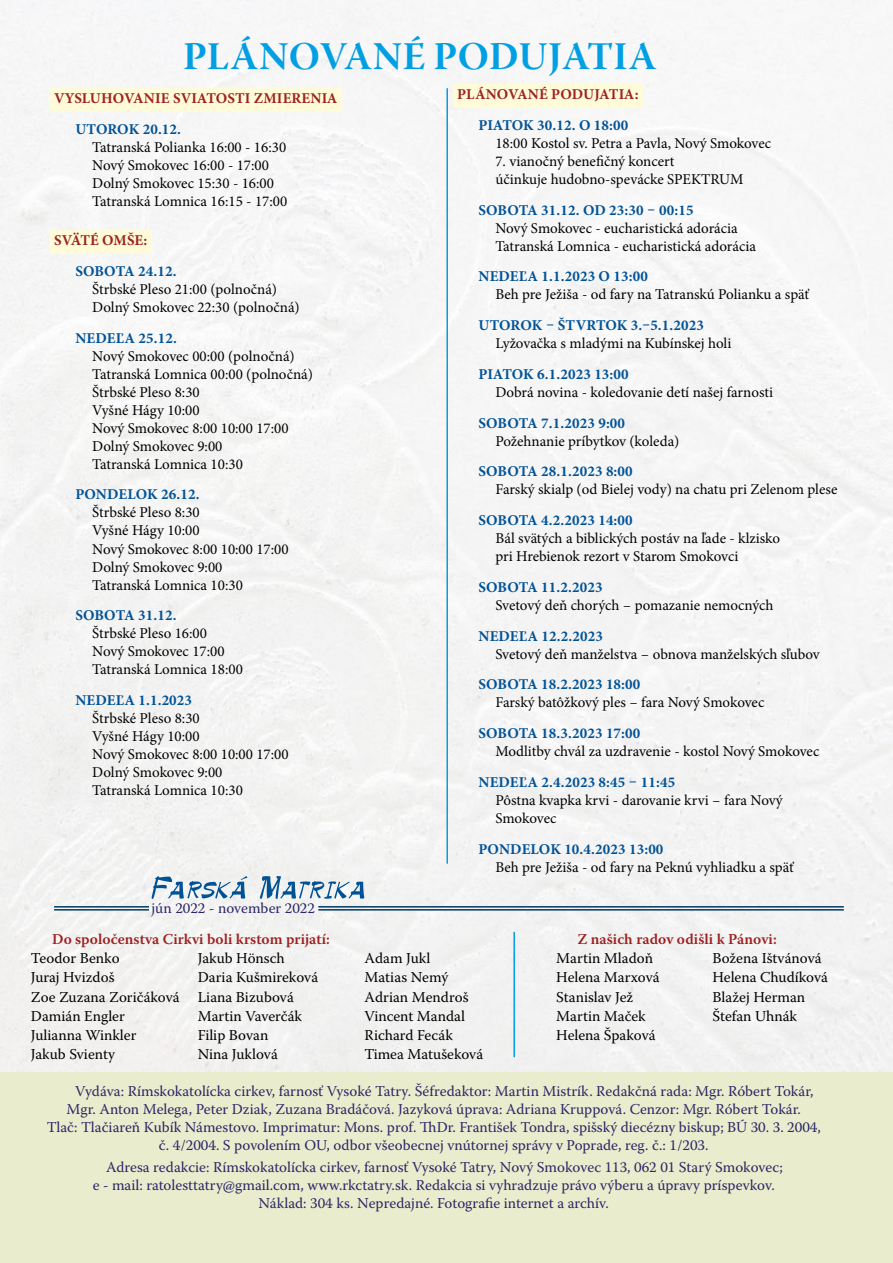
<style>
.page{position:relative;width:893px;height:1263px;background:#fff}
.page>*{position:absolute;margin:0;border:0;box-sizing:border-box;transform-origin:0 0}
.t1{font:39px "Warnock Pro Bold Subh";letter-spacing:.015em;color:#009fe3}
.t2{font:15px/18px "Minion Pro";letter-spacing:-.005em;color:#000}
.t3{font:15px "Warnock Pro";color:#2c2666}
.t4{font:700 15px "Minion Pro";letter-spacing:.01em;color:#005297}
.t5{font:15px/19.2px "Warnock Pro";color:#000}
.t6{font:600 15px "Warnock Pro";color:#9d211f}
.t7{font:700 15px "Minion Pro";letter-spacing:.01em;color:#9d211f}
</style>
<div class="page">
<div style="left:0;top:0;width:893px;height:1072px;background:#f5f5f4"></div>
<hr style="left:318px;top:906px;width:526px;height:1px;background:#003964">
<hr style="left:318px;top:909px;width:526px;height:1px;background:#003964">
<hr style="left:54px;top:906px;width:95px;height:1px;background:#003964">
<hr style="left:54px;top:909px;width:95px;height:1px;background:#003964">
<svg style="left:152px;top:876px;width:212px;height:23px"></svg>
<div style="left:50px;top:88px;width:292px;height:24px;background:#fffbd8"></div>
<div style="left:50px;top:230px;width:102px;height:24px;background:#fffbd8"></div>
<div style="left:0;top:1072px;width:893px;height:191px;background:#e9eccd"></div>
<div style="left:453px;top:84px;width:190px;height:23px;background:#fffbd8"></div>
<hr style="left:446px;top:88px;width:2px;height:776px;background:#009fe3">
<hr style="left:513px;top:932px;width:2px;height:125px;background:#009fe3">
<h1 class="t1" style="left:183px;top:33px;width:475px">PLÁNOVANÉ PODUJATIA</h1>
<p class="t7" style="left:54px;top:88px;width:285px">VYSLUHOVANIE SVIATOSTI ZMIERENIA</p>
<p class="t4" style="left:75px;top:119px;width:107px">UTOROK 20.12.</p>
<p class="t2" style="left:92px;top:138px;width:196px">Tatranská Polianka 16:00 - 16:30<br>Nový Smokovec 16:00 - 17:00<br>Dolný Smokovec 15:30 - 16:00<br>Tatranská Lomnica 16:15 - 17:00</p>
<p class="t7" style="left:54px;top:230px;width:95px">SVÄTÉ OMŠE:</p>
<p class="t4" style="left:75px;top:261px;width:103px">SOBOTA 24.12.</p>
<p class="t2" style="left:92px;top:280px;width:209px">Štrbské Pleso 21:00 (polnočná)<br>Dolný Smokovec 22:30 (polnočná)</p>
<p class="t4" style="left:75px;top:327px;width:103px">NEDEĽA 25.12.</p>
<p class="t2" style="left:92px;top:347px;width:222px">Nový Smokovec 00:00 (polnočná)<br>Tatranská Lomnica 00:00 (polnočná)<br>Štrbské Pleso 8:30<br>Vyšné Hágy 10:00<br>Nový Smokovec 8:00 10:00 17:00<br>Dolný Smokovec 9:00<br>Tatranská Lomnica 10:30</p>
<p class="t4" style="left:75px;top:484px;width:126px">PONDELOK 26.12.</p>
<p class="t2" style="left:92px;top:504px;width:198px">Štrbské Pleso 8:30<br>Vyšné Hágy 10:00<br>Nový Smokovec 8:00 10:00 17:00<br>Dolný Smokovec 9:00<br>Tatranská Lomnica 10:30</p>
<p class="t4" style="left:75px;top:605px;width:103px">SOBOTA 31.12.</p>
<p class="t2" style="left:92px;top:624px;width:152px">Štrbské Pleso 16:00<br>Nový Smokovec 17:00<br>Tatranská Lomnica 18:00</p>
<p class="t4" style="left:75px;top:690px;width:118px">NEDEĽA 1.1.2023</p>
<p class="t2" style="left:92px;top:709px;width:198px">Štrbské Pleso 8:30<br>Vyšné Hágy 10:00<br>Nový Smokovec 8:00 10:00 17:00<br>Dolný Smokovec 9:00<br>Tatranská Lomnica 10:30</p>
<p class="t3" style="left:152px;top:898px;width:165px">jún 2022 - november 2022</p>
<p class="t7" style="left:457px;top:84px;width:183px">PLÁNOVANÉ PODUJATIA:</p>
<p class="t4" style="left:478px;top:114px;width:151px">PIATOK 30.12. O 18:00</p>
<p class="t2" style="left:495px;top:134px;width:277px">18:00 Kostol sv. Petra a Pavla, Nový Smokovec</p>
<p class="t2" style="left:495px;top:152px;width:249px">7. vianočný benefičný koncert<br>účinkuje hudobno-spevácke SPEKTRUM</p>
<p class="t4" style="left:478px;top:199px;width:217px">SOBOTA 31.12. OD 23:30 – 00:15</p>
<p class="t2" style="left:495px;top:219px;width:262px">Nový Smokovec - eucharistická adorácia<br>Tatranská Lomnica - eucharistická adorácia</p>
<p class="t4" style="left:478px;top:266px;width:171px">NEDEĽA 1.1.2023 O 13:00</p>
<p class="t2" style="left:495px;top:286px;width:315px">Beh pre Ježiša - od fary na Tatranskú Polianku a späť</p>
<p class="t4" style="left:478px;top:315px;width:227px">UTOROK – ŠTVRTOK 3.–5.1.2023</p>
<p class="t2" style="left:495px;top:334px;width:238px">Lyžovačka s mladými na Kubínskej holi</p>
<p class="t4" style="left:478px;top:363px;width:152px">PIATOK 6.1.2023 13:00</p>
<p class="t2" style="left:495px;top:383px;width:279px">Dobrá novina - koledovanie detí našej farnosti</p>
<p class="t4" style="left:478px;top:412px;width:148px">SOBOTA 7.1.2023 9:00</p>
<p class="t2" style="left:495px;top:432px;width:186px">Požehnanie príbytkov (koleda)</p>
<p class="t4" style="left:478px;top:461px;width:156px">SOBOTA 28.1.2023 8:00</p>
<p class="t2" style="left:495px;top:481px;width:344px">Farský skialp (od Bielej vody) na chatu pri Zelenom plese</p>
<p class="t4" style="left:478px;top:510px;width:156px">SOBOTA 4.2.2023 14:00</p>
<p class="t2" style="left:495px;top:529px;width:286px">Bál svätých a biblických postáv na ľade - klzisko pri Hrebienok rezort v Starom Smokovci</p>
<p class="t4" style="left:478px;top:576px;width:126px">SOBOTA 11.2.2023</p>
<p class="t2" style="left:495px;top:596px;width:280px">Svetový deň chorých – pomazanie nemocných</p>
<p class="t4" style="left:478px;top:625px;width:126px">NEDEĽA 12.2.2023</p>
<p class="t2" style="left:495px;top:645px;width:326px">Svetový deň manželstva – obnova manželských sľubov</p>
<p class="t4" style="left:478px;top:674px;width:163px">SOBOTA 18.2.2023 18:00</p>
<p class="t2" style="left:495px;top:694px;width:271px">Farský batôžkový ples – fara Nový Smokovec</p>
<p class="t4" style="left:478px;top:723px;width:163px">SOBOTA 18.3.2023 17:00</p>
<p class="t2" style="left:495px;top:742px;width:325px">Modlitby chvál za uzdravenie - kostol Nový Smokovec</p>
<p class="t4" style="left:478px;top:771px;width:198px">NEDEĽA 2.4.2023 8:45 – 11:45</p>
<p class="t2" style="left:495px;top:791px;width:289px">Pôstna kvapka krvi - darovanie krvi – fara Nový<br>Smokovec</p>
<p class="t4" style="left:478px;top:838px;width:187px">PONDELOK 10.4.2023 13:00</p>
<p class="t2" style="left:495px;top:858px;width:300px">Beh pre Ježiša - od fary na Peknú vyhliadku a späť</p>
<p class="t6" style="left:52px;top:930px;width:279px">Do spoločenstva Cirkvi boli krstom prijatí:</p>
<p class="t5" style="left:31px;top:948px;width:150px">Teodor Benko<br>Juraj Hvizdoš<br>Zoe Zuzana Zoričáková<br>Damián Engler<br>Julianna Winkler<br>Jakub Svienty</p>
<p class="t5" style="left:198px;top:948px;width:122px">Jakub Hönsch<br>Daria Kušmireková<br>Liana Bizubová<br>Martin Vaverčák<br>Filip Bovan<br>Nina Juklová</p>
<p class="t5" style="left:365px;top:948px;width:120px">Adam Jukl<br>Matias Nemý<br>Adrian Mendroš<br>Vincent Mandal<br>Richard Fecák<br>Timea Matušeková</p>
<p class="t6" style="left:577px;top:930px;width:201px">Z našich radov odišli k Pánovi:</p>
<p class="t5" style="left:556px;top:948px;width:105px">Martin Mladoň<br>Helena Marxová<br>Stanislav Jež<br>Martin Maček<br>Helena Špaková</p>
<p class="t5" style="left:712px;top:948px;width:117px">Božena Ištvánová<br>Helena Chudíková<br>Blažej Herman<br>Štefan Uhnák</p>
<p class="t3" style="left:75px;top:1082px;width:740px">Vydáva: Rímskokatolícka cirkev, farnosť Vysoké Tatry. Šéfredaktor: Martin Mistrík. Redakčná rada: Mgr. Róbert Tokár,</p>
<p class="t3" style="left:67px;top:1100px;width:736px">Mgr. Anton Melega, Peter Dziak, Zuzana Bradáčová. Jazyková úprava: Adriana Kruppová. Cenzor: Mgr. Róbert Tokár.</p>
<p class="t3" style="left:47px;top:1118px;width:776px">Tlač: Tlačiareň Kubík Námestovo. Imprimatur: Mons. prof. ThDr. František Tondra, spišský diecézny biskup; BÚ 30. 3. 2004,</p>
<p class="t3" style="left:159px;top:1136px;width:551px">č . 4/2004. S povolením OU, odbor všeobecnej vnútornej správy v Poprade, reg. č .: 1/203.</p>
<p class="t3" style="left:106px;top:1158px;width:678px">Adresa redakcie: Rímskokatolícka cirkev, farnosť Vysoké Tatry, Nový Smokovec 113, 062 01 Starý Smokovec;</p>
<p class="t3" style="left:93px;top:1176px;width:684px">e - mail: ratolesttatry@gmail.com, www.rkctatry.sk. Redakcia si vyhradzuje právo výberu a úpravy príspevkov.</p>
<p class="t3" style="left:259px;top:1194px;width:352px">Náklad: 304 ks. Nepredajné. Fotografie internet a archív.</p>
</div>
